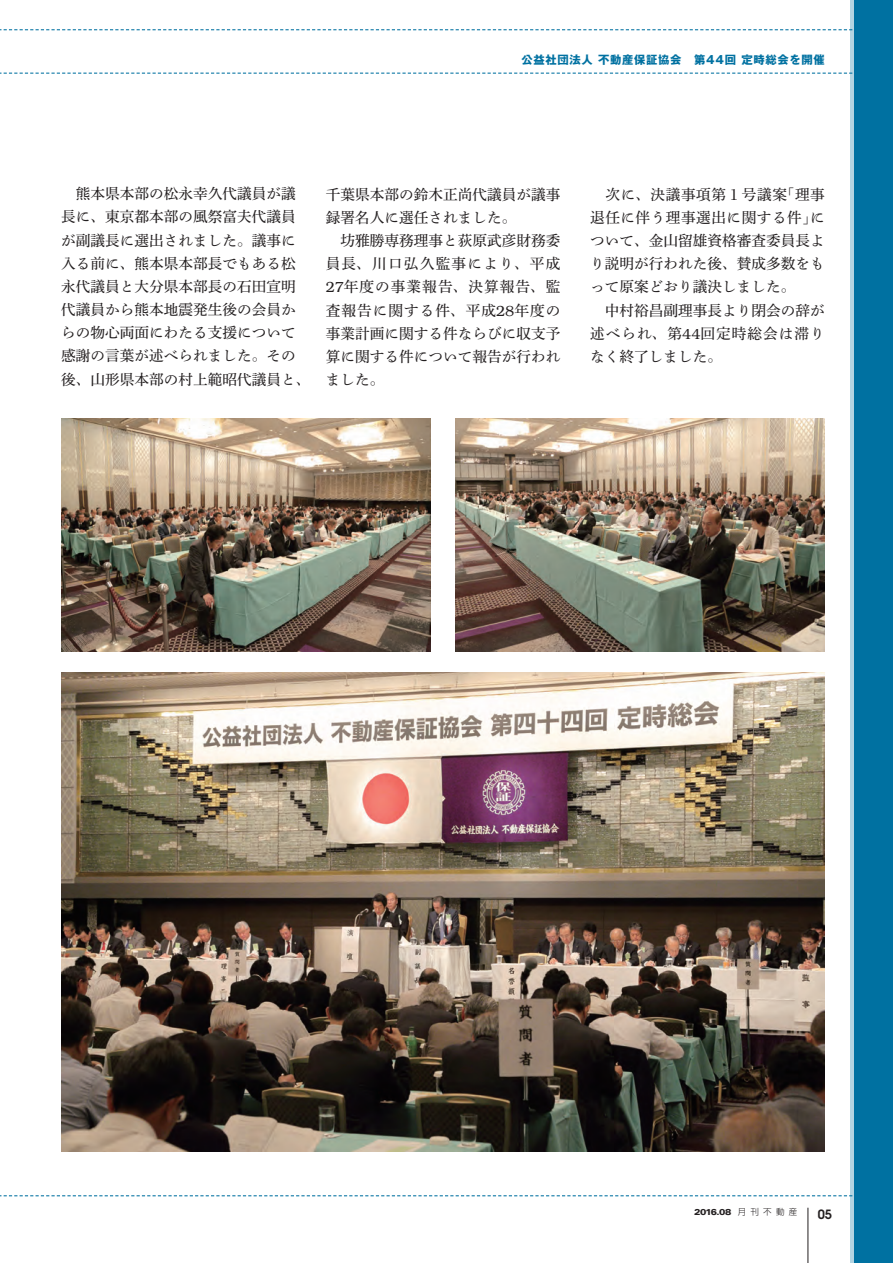
<style>
.page{position:relative;width:893px;height:1263px;background:#fff}
.page>*{position:absolute;margin:0;border:0;box-sizing:border-box;transform-origin:0 0}
.t1{font:14.7px/23.2px "Shuei Min Pro M";color:#231f20}
.t2{font:600 12.75px "Avant Garde";color:#231f20}
.t3{font:700 11.4px "Gothic MB101 Pr 6";letter-spacing:.06em;color:#0071a1}
.t4{font:900 expanded 8.55px "Univers";letter-spacing:-.065em;color:#231f20}
.s1{font-family:"Ryumin Pro"}
.s2{font-family:"Bookman";font-weight:300}
.s3{font-family:"Hira Min Pro W3"}
.s4{font-family:"UD Shin Go Pr 6";font-weight:300;font-stretch:normal}
</style>
<div class="page">
<svg style="left:0;top:29px;width:850px;height:1px"></svg>
<svg style="left:0;top:73px;width:850px;height:1px"></svg>
<svg style="left:0;top:1195px;width:850px;height:1px"></svg>
<img style="left:61px;top:673px;width:764px;height:478px">
<svg style="left:850px;top:0;width:5px;height:1263px;background:#8ec0d4"></svg>
<div style="left:855px;top:0;width:38px;height:1263px;background:#0071a1"></div>
<img style="left:61px;top:418px;width:370px;height:234px">
<img style="left:455px;top:418px;width:370px;height:234px">
<hr style="left:808px;top:1208px;width:1px;height:55px;background:#231f20">
<p class="t3" style="left:521px;top:50px;width:305px">公益社団法人 不動産保証協会　第44回 定時総会を開催</p>
<p class="t1" style="left:61px;top:181px;width:251px">　熊本県本部の松永幸久代議員が議長に<span class="s1">、</span>東京都本部の風祭富夫代議員が副議長に選出されました<span class="s1">。</span>議事に入る前に<span class="s1">、</span>熊本県本部長でもある松永代議員と大分県本部長の石田宣明代議員から熊本地震発生後の会員からの物心両面にわたる支援について感謝の言葉が述べられました<span class="s1">。</span>その後<span class="s1">、</span>山形県本部の村上範昭代議員と<span class="s1">、</span></p>
<p class="t1" style="left:326px;top:182px;width:236px">千葉県本部の鈴木正尚代議員が議事録署名人に選任されました<span class="s1">。<br></span>　坊雅勝専務理事と荻原武彦財務委員長<span class="s1">、</span>川口弘久監事により<span class="s1">、</span>平成<br><span class="s2">27</span>年度の事業報告<span class="s1">、</span>決算報告<span class="s1">、</span>監査報告に関する件<span class="s1">、</span>平成<span class="s2">28</span>年度の事業計画に関する件ならびに収支予算に関する件について報告が行われました<span class="s1">。</span></p>
<p class="t1" style="left:590px;top:182px;width:236px">　次に<span class="s1">、</span>決議事項第<span class="s1">１</span>号議案<span class="s3">「</span>理事退任に伴う理事選出に関する件<span class="s3">」</span>について<span class="s1">、</span>金山留雄資格審査委員長より説明が行われた後<span class="s1">、</span>賛成多数をもって原案どおり議決しました<span class="s1">。<br></span>　中村裕昌副理事長より閉会の辞が述べられ<span class="s1">、</span>第<span class="s2">44</span>回定時総会は滞りなく終了しました<span class="s1">。</span></p>
<p class="t4" style="left:694px;top:1207px;width:105px">2016.08 <span class="s4">月刊不動産</span></p>
<p class="t2" style="left:818px;top:1206px;width:16px">05</p>
</div>
